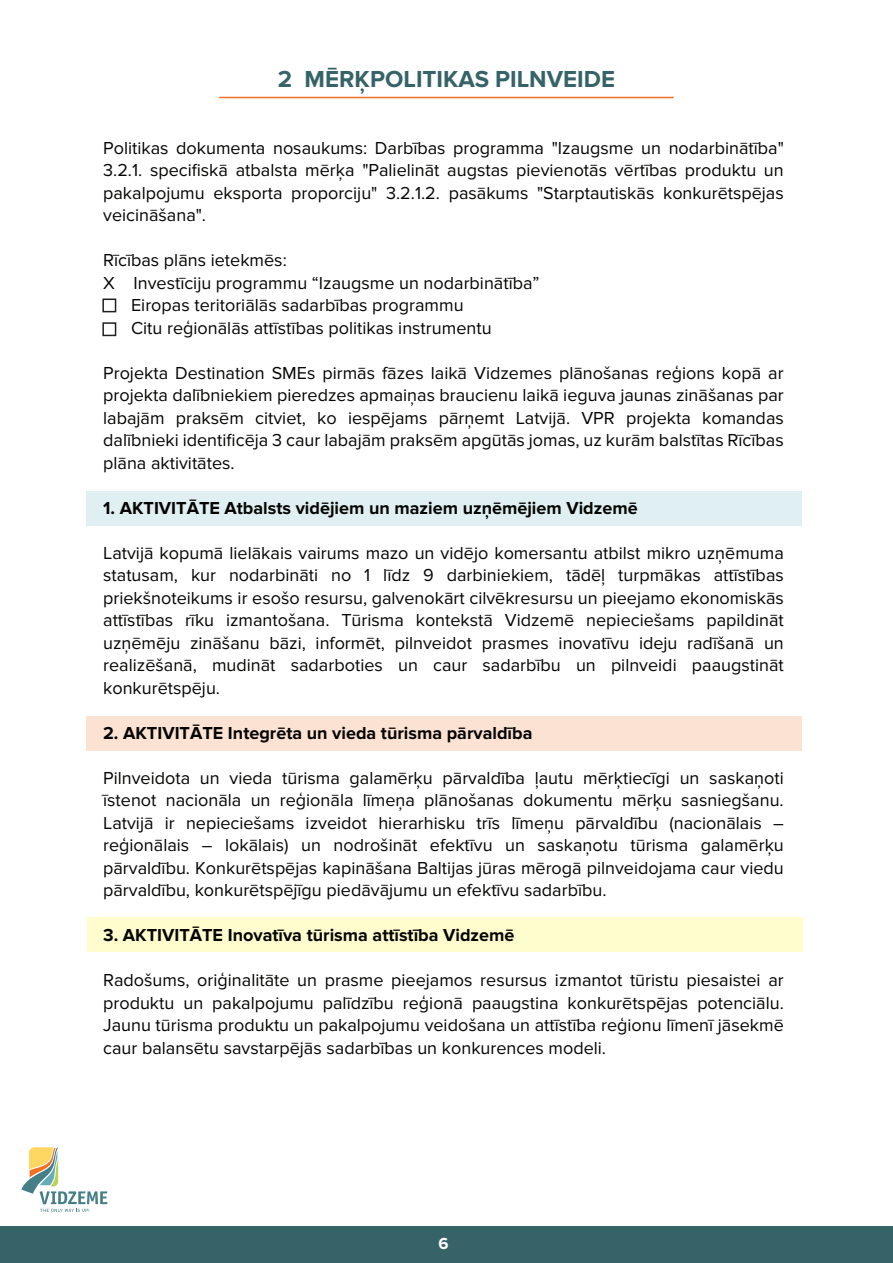
<style>
.page{position:relative;width:893px;height:1263px;background:#fff}
.page>*{position:absolute;margin:0;border:0;box-sizing:border-box;transform-origin:0 0}
.t1{font:700 24px "Proxima Nova";color:#366367}
.t2{font:18px/22.5px "Proxima Nova";color:#050504;text-align:justify}
.t3{font:700 18px "Proxima Nova";color:#050504}
.t4{font:700 16.5px "Proxima Nova A";color:#fff}
</style>
<div class="page">
<div style="left:87px;top:917px;width:716px;height:35px;background:#fffccd"></div>
<div style="left:86px;top:716px;width:715px;height:34px;background:#fce2d3"></div>
<div style="left:86px;top:491px;width:715px;height:35px;background:#e0eff1"></div>
<svg style="left:21px;top:1147px;width:86px;height:65px"></svg>
<div style="left:0;top:1226px;width:893px;height:37px;background:#366367"></div>
<hr style="left:219px;top:97px;width:455px;height:1px;background:#f36e21">
<div style="left:102px;top:298px;width:14px;height:14px;border:2px solid #231f20"></div>
<div style="left:102px;top:322px;width:14px;height:14px;border:2px solid #231f20"></div>
<h1 class="t1" style="left:278px;top:65px;width:339px">2 MĒRĶPOLITIKAS PILNVEIDE</h1>
<p class="t2" style="left:103px;top:137px;width:682px">Politikas dokumenta nosaukums: Darbības programma "Izaugsme un nodarbinātība" 3.2.1. specifiskā atbalsta mērķa "Palielināt augstas pievienotās vērtības produktu un pakalpojumu eksporta proporciju" 3.2.1.2. pasākums "Starptautiskās konkurētspējas veicināšana".</p>
<p class="t2" style="left:103px;top:249px;width:185px">Rīcības plāns ietekmēs:</p>
<p class="t2" style="left:103px;top:272px;width:438px">X Investīciju programmu “Izaugsme un nodarbinātība”</p>
<p class="t2" style="left:131px;top:294px;width:334px">Eiropas teritoriālās sadarbības programmu</p>
<p class="t2" style="left:131px;top:317px;width:362px">Citu reģionālās attīstības politikas instrumentu</p>
<p class="t2" style="left:103px;top:362px;width:682px">Projekta Destination SMEs pirmās fāzes laikā Vidzemes plānošanas reģions kopā ar projekta dalībniekiem pieredzes apmaiņas braucienu laikā ieguva jaunas zināšanas par labajām praksēm citviet, ko iespējams pārņemt Latvijā. VPR projekta komandas dalībnieki identificēja 3 caur labajām praksēm apgūtās jomas, uz kurām balstītas Rīcības plāna aktivitātes.</p>
<p class="t3" style="left:103px;top:497px;width:536px">1. AKTIVITĀTE Atbalsts vidējiem un maziem uzņēmējiem Vidzemē</p>
<p class="t2" style="left:103px;top:542px;width:682px">Latvijā kopumā lielākais vairums mazo un vidējo komersantu atbilst mikro uzņēmuma statusam, kur nodarbināti no 1 līdz 9 darbiniekiem, tādēļ turpmākas attīstības priekšnoteikums ir esošo resursu, galvenokārt cilvēkresursu un pieejamo ekonomiskās attīstības rīku izmantošana. Tūrisma kontekstā Vidzemē nepieciešams papildināt uzņēmēju zināšanu bāzi, informēt, pilnveidot prasmes inovatīvu ideju radīšanā un realizēšanā, mudināt sadarboties un caur sadarbību un pilnveidi paaugstināt konkurētspēju.</p>
<p class="t3" style="left:103px;top:722px;width:431px">2. AKTIVITĀTE Integrēta un vieda tūrisma pārvaldība</p>
<p class="t2" style="left:103px;top:767px;width:682px">Pilnveidota un vieda tūrisma galamērķu pārvaldība ļautu mērķtiecīgi un saskaņoti īstenot nacionāla un reģionāla līmeņa plānošanas dokumentu mērķu sasniegšanu.<br>Latvijā ir nepieciešams izveidot hierarhisku trīs līmeņu pārvaldību (nacionālais – reģionālais – lokālais) un nodrošināt efektīvu un saskaņotu tūrisma galamērķu pārvaldību. Konkurētspējas kapināšana Baltijas jūras mērogā pilnveidojama caur viedu pārvaldību, konkurētspējīgu piedāvājumu un efektīvu sadarbību.</p>
<p class="t3" style="left:103px;top:925px;width:413px">3. AKTIVITĀTE Inovatīva tūrisma attīstība Vidzemē</p>
<p class="t2" style="left:103px;top:969px;width:682px">Radošums, oriģinalitāte un prasme pieejamos resursus izmantot tūristu piesaistei ar produktu un pakalpojumu palīdzību reģionā paaugstina konkurētspējas potenciālu.<br>Jaunu tūrisma produktu un pakalpojumu veidošana un attīstība reģionu līmenī jāsekmē caur balansētu savstarpējās sadarbības un konkurences modeli.</p>
<p class="t4" style="left:439px;top:1234px;width:12px">6</p>
</div>
